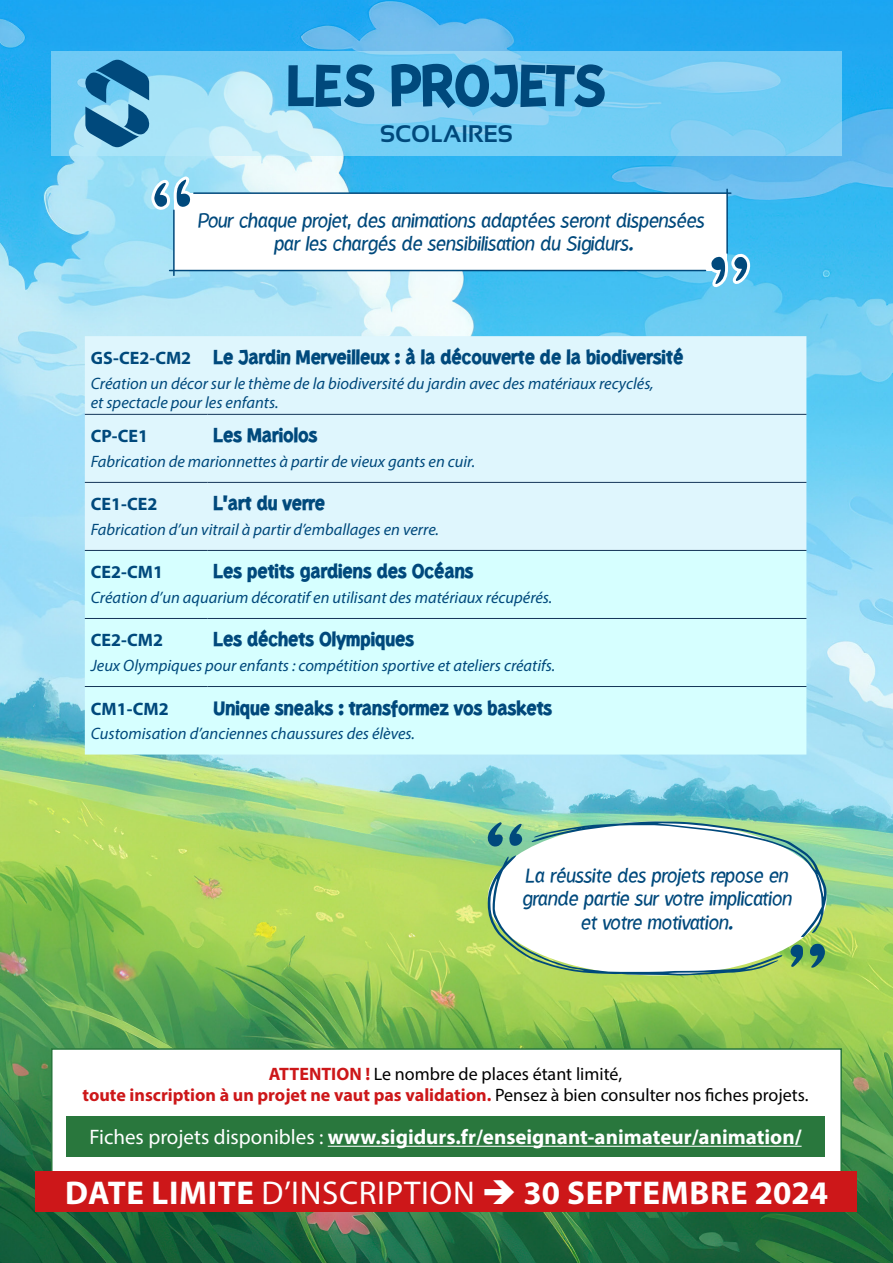
<style>
.page{position:relative;width:893px;height:1263px;background:#fff}
.page>*{position:absolute;margin:0;border:0;box-sizing:border-box;transform-origin:0 0}
.t1{font:700 51px "Kurri Island PERSONAL";color:#00497c}
.t2{font:700 33px "Myriad Pro";letter-spacing:.02em;color:#fff}
.t3{font:700 24px "Sansation";color:#00497c}
.t4{font:700 21px "Myriad Pro";color:#fff}
.t5{font:100 19.5px/23.4px "Kurri Island Ita PERSONAL";color:#00497c;text-align:center}
.t6{font:700 18px "Kurri Island PERSONAL";color:#00497c}
.t7{font:18px/21.6px "Myriad Pro";color:#000;text-align:center}
.t8{font:700 18px "Myriad Pro";color:#00497c}
.t9{font:italic 16.5px/19.8px "Myriad Pro";color:#00497c}
.s1{font-family:"Myriad Pro"}
.s2{font-weight:700;color:#cd1719}
.s3{font-weight:400}
</style>
<div class="page">
<img style="left:0;top:0;width:893px;height:1263px">
<div style="left:51px;top:1048px;width:791px;height:153px;background:#fff;border:2px solid #29773d"></div>
<div style="left:36px;top:1171px;width:821px;height:41px;background:#cd1719"></div>
<div style="left:66px;top:1116px;width:759px;height:40px;background:#29773d"></div>
<hr style="left:328px;top:1146px;width:474px;height:1px;background:#fff">
<div style="left:174px;top:193px;width:553px;height:77px;background:#fff"></div>
<svg style="left:150px;top:174px;width:46px;height:38px"></svg>
<svg style="left:706px;top:251px;width:46px;height:40px"></svg>
<hr style="left:194px;top:192px;width:537px;height:2px;background:#00497c">
<hr style="left:170px;top:270px;width:535px;height:1px;background:#00497c">
<hr style="left:173px;top:210px;width:2px;height:65px;background:#00497c">
<hr style="left:726px;top:189px;width:2px;height:64px;background:#00497c">
<svg style="left:487px;top:821px;width:340px;height:155px"></svg>
<div style="left:85px;top:336px;width:721px;height:214px;background:#dff6fd"></div>
<div style="left:85px;top:551px;width:721px;height:203px;background:#d6ffff"></div>
<hr style="left:85px;top:414px;width:123px;height:1px;background:#133558">
<hr style="left:208px;top:414px;width:598px;height:1px;background:#133558">
<hr style="left:85px;top:482px;width:123px;height:1px;background:#133558">
<hr style="left:208px;top:482px;width:598px;height:1px;background:#133558">
<hr style="left:85px;top:550px;width:123px;height:1px;background:#133558">
<hr style="left:208px;top:550px;width:598px;height:1px;background:#133558">
<hr style="left:85px;top:618px;width:123px;height:1px;background:#133558">
<hr style="left:208px;top:618px;width:598px;height:1px;background:#133558">
<hr style="left:85px;top:686px;width:123px;height:1px;background:#133558">
<hr style="left:208px;top:686px;width:598px;height:1px;background:#133558">
<svg style="left:51px;top:51px;width:791px;height:105px;background:#82d1f5"></svg>
<svg style="left:85px;top:60px;width:65px;height:87px;background:#458eb6"></svg>
<h1 class="t1" style="left:287px;top:58px;width:321px">LES PROJETS</h1>
<h3 class="t3" style="left:380px;top:121px;width:134px">SCOLAIRES</h3>
<p class="t5" style="left:197px;top:210px;width:508px">Pour chaque projet, des animations adaptées seront dispensées par les chargés de sensibilisation du Sigidurs.</p>
<p class="t6" style="left:91px;top:348px;width:594px"><span class="s1">GS-CE2-CM2</span> Le Jardin Merveilleux : à la découverte de la biodiversité</p>
<p class="t9" style="left:91px;top:373px;width:564px">Création un décor sur le thème de la biodiversité du jardin avec des matériaux recyclés, et spectacle pour les enfants.</p>
<p class="t8" style="left:91px;top:425px;width:59px">CP-CE1</p>
<p class="t6" style="left:214px;top:426px;width:105px">Les Mariolos</p>
<p class="t9" style="left:91px;top:451px;width:386px">Fabrication de marionnettes à partir de vieux gants en cuir.</p>
<p class="t8" style="left:91px;top:493px;width:68px">CE1-CE2</p>
<p class="t6" style="left:214px;top:494px;width:113px">L’art du verre</p>
<p class="t9" style="left:91px;top:519px;width:350px">Fabrication d’un vitrail à partir d’emballages en verre.</p>
<p class="t8" style="left:91px;top:561px;width:74px">CE2-CM1</p>
<p class="t6" style="left:214px;top:562px;width:261px">Les petits gardiens des Océans</p>
<p class="t9" style="left:91px;top:587px;width:463px">Création d’un aquarium décoratif en utilisant des matériaux récupérés.</p>
<p class="t8" style="left:91px;top:629px;width:74px">CE2-CM2</p>
<p class="t6" style="left:214px;top:630px;width:202px">Les déchets Olympiques</p>
<p class="t9" style="left:91px;top:655px;width:466px">Jeux Olympiques pour enfants : compétition sportive et ateliers créatifs.</p>
<p class="t8" style="left:91px;top:697px;width:79px">CM1-CM2</p>
<p class="t6" style="left:214px;top:698px;width:340px">Unique sneaks : transformez vos baskets</p>
<p class="t9" style="left:91px;top:723px;width:326px">Customisation d’anciennes chaussures des élèves.</p>
<p class="t5" style="left:522px;top:865px;width:271px">La réussite des projets repose en grande partie sur votre implication et votre motivation.</p>
<p class="t7" style="left:83px;top:1062px;width:727px"><span class="s2">ATTENTION !</span> Le nombre de places étant limité,<br><span class="s2">toute inscription à un projet ne vaut pas validation.</span> Pensez à bien consulter nos fiches projets.</p>
<p class="t4" style="left:89px;top:1123px;width:714px"><span class="s3">Fiches projets disponibles :</span> www.sigidurs.fr/enseignant-animateur/animation/</p>
<h2 class="t2" style="left:65px;top:1172px;width:764px">DATE LIMITE <span class="s3">D’INSCRIPTION</span> ➔ 30 SEPTEMBRE 2024</h2>
</div>
